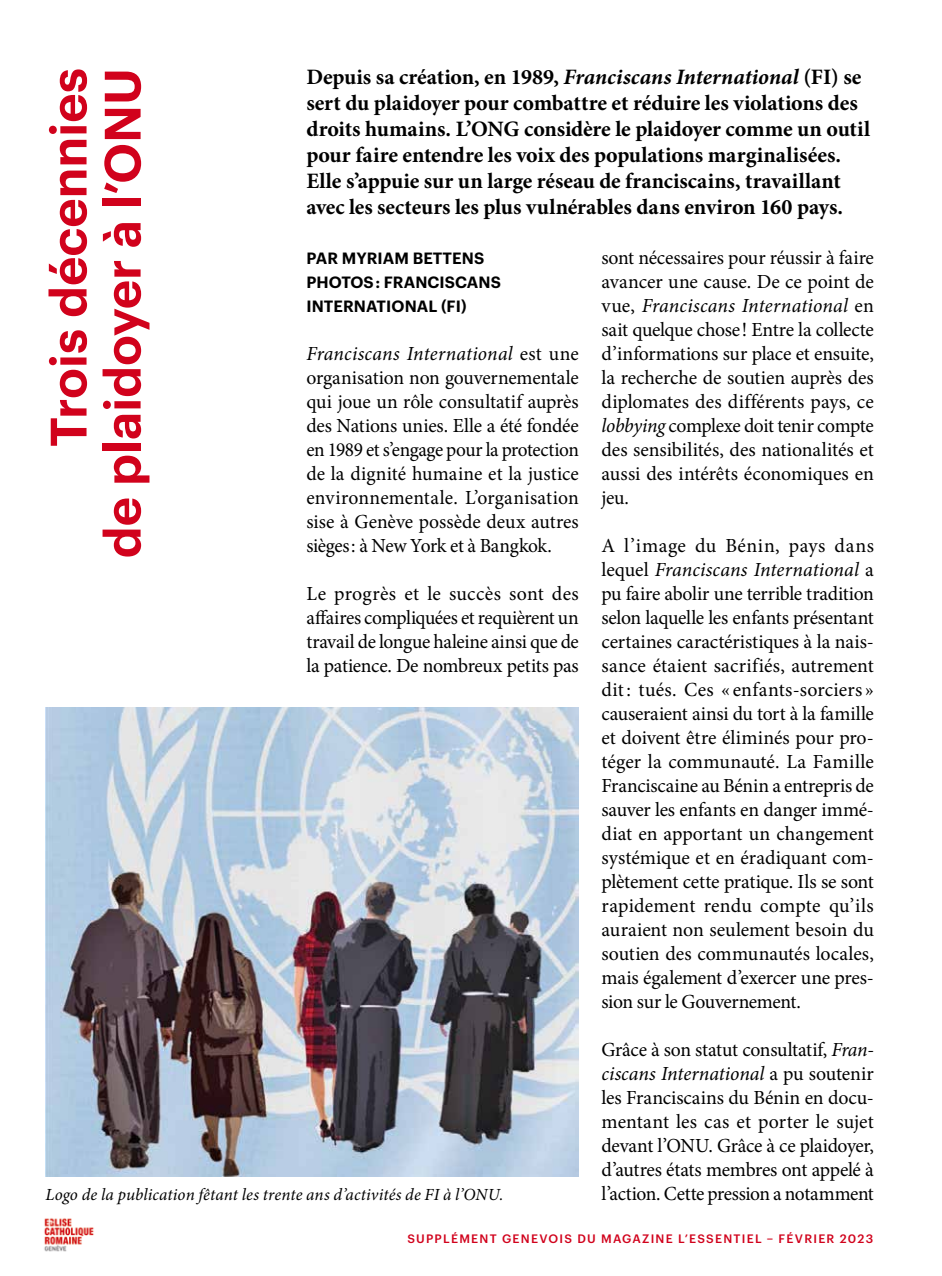
<style>
.page{position:relative;width:942px;height:1276px;background:#fff}
.page>*{position:absolute;margin:0;border:0;box-sizing:border-box;transform-origin:0 0}
.t1{font:600 50px/54px "Graphik";color:#d1021c;text-align:right}
.t2{font:700 22px/26px "Minion Pro";letter-spacing:-.005em;color:#000}
.t3{font:20px/24px "Minion Pro";letter-spacing:-.015em;color:#000;text-align:justify}
.t4{font:italic 17px "Minion Pro";letter-spacing:.005em;color:#000}
.t5{font:600 16px/24px "Graphik";letter-spacing:.005em;color:#000}
.t6{font:500 12px "Graphik";letter-spacing:.105em;color:#d1021c}
.s1{font-style:italic}
</style>
<div class="page">
<img style="left:44px;top:1218px;width:50px;height:34px">
<img style="left:45px;top:707px;width:533px;height:469px">
<h1 class="t1" style="left:37px;top:558px;width:491px;rotate:-90deg">Trois décennies<br>de plaidoyer à l’ONU</h1>
<p class="t2" style="left:306px;top:64px;width:565px">Depuis sa création, en 1989, <span class="s1">Franciscans International</span> (FI) se sert du plaidoyer pour combattre et réduire les violations des droits humains. L’ONG considère le plaidoyer comme un outil pour faire entendre les voix des populations marginalisées.<br>Elle s’appuie sur un large réseau de franciscains, travaillant avec les secteurs les plus vulnérables dans environ 160 pays.</p>
<p class="t3" style="left:601px;top:246px;width:274px">sont nécessaires pour réussir à faire avancer une cause. De ce point de vue, <span class="s1">Franciscans International</span> en sait quelque chose! Entre la collecte d’informations sur place et ensuite, la recherche de soutien auprès des diplomates des différents pays, ce <span class="s1">lobbying</span> complexe doit tenir compte des sensibilités, des nationalités et aussi des intérêts économiques en jeu.</p>
<p class="t3" style="left:601px;top:534px;width:274px">A l’image du Bénin, pays dans lequel <span class="s1">Franciscans International</span> a pu faire abolir une terrible tradition selon laquelle les enfants présentant certaines caractéristiques à la nais&shy;sance étaient sacrifiés, autrement dit: tués. Ces « enfants-sorciers » causeraient ainsi du tort à la famille et doivent être éliminés pour pro&shy;téger la communauté. La Famille Franciscaine au Bénin a entrepris de sauver les enfants en danger immé&shy;diat en apportant un changement systémique et en éradiquant com&shy;plètement cette pratique. Ils se sont rapidement rendu compte qu’ils auraient non seulement besoin du soutien des communautés locales, mais également d’exercer une pres&shy;sion sur le Gouvernement.</p>
<p class="t3" style="left:601px;top:1038px;width:274px">Grâce à son statut consultatif, <span class="s1">Fran&shy;ciscans International</span> a pu soutenir les Franciscains du Bénin en docu&shy;mentant les cas et porter le sujet devant l’ONU. Grâce à ce plaidoyer, d’autres états membres ont appelé à</p>
<p class="t5" style="left:306px;top:245px;width:196px">PAR MYRIAM BETTENS<br>PHOTOS : FRANCISCANS<br>INTERNATIONAL (FI)</p>
<p class="t3" style="left:306px;top:342px;width:274px"><span class="s1">Franciscans International</span> est une organisation non gouvernementale qui joue un rôle consultatif auprès des Nations unies. Elle a été fondée en 1989 et s’engage pour la protection de la dignité humaine et la justice environnementale. L’organisation sise à Genève possède deux autres sièges: à New York et à Bangkok.</p>
<p class="t3" style="left:306px;top:582px;width:274px">Le progrès et le succès sont des affaires compliquées et requièrent un travail de longue haleine ainsi que de la patience. De nombreux petits pas</p>
<p class="t4" style="left:45px;top:1183px;width:459px">Logo de la publication fêtant les trente ans d’activités de FI à l’ONU.</p>
<p class="t3" style="left:601px;top:1182px;width:274px">l’action. Cette pression a notamment</p>
<p class="t6" style="left:407px;top:1229px;width:467px">SUPPLÉMENT GENEVOIS DU MAGAZINE L’ESSENTIEL – FÉVRIER 2023</p>
</div>
